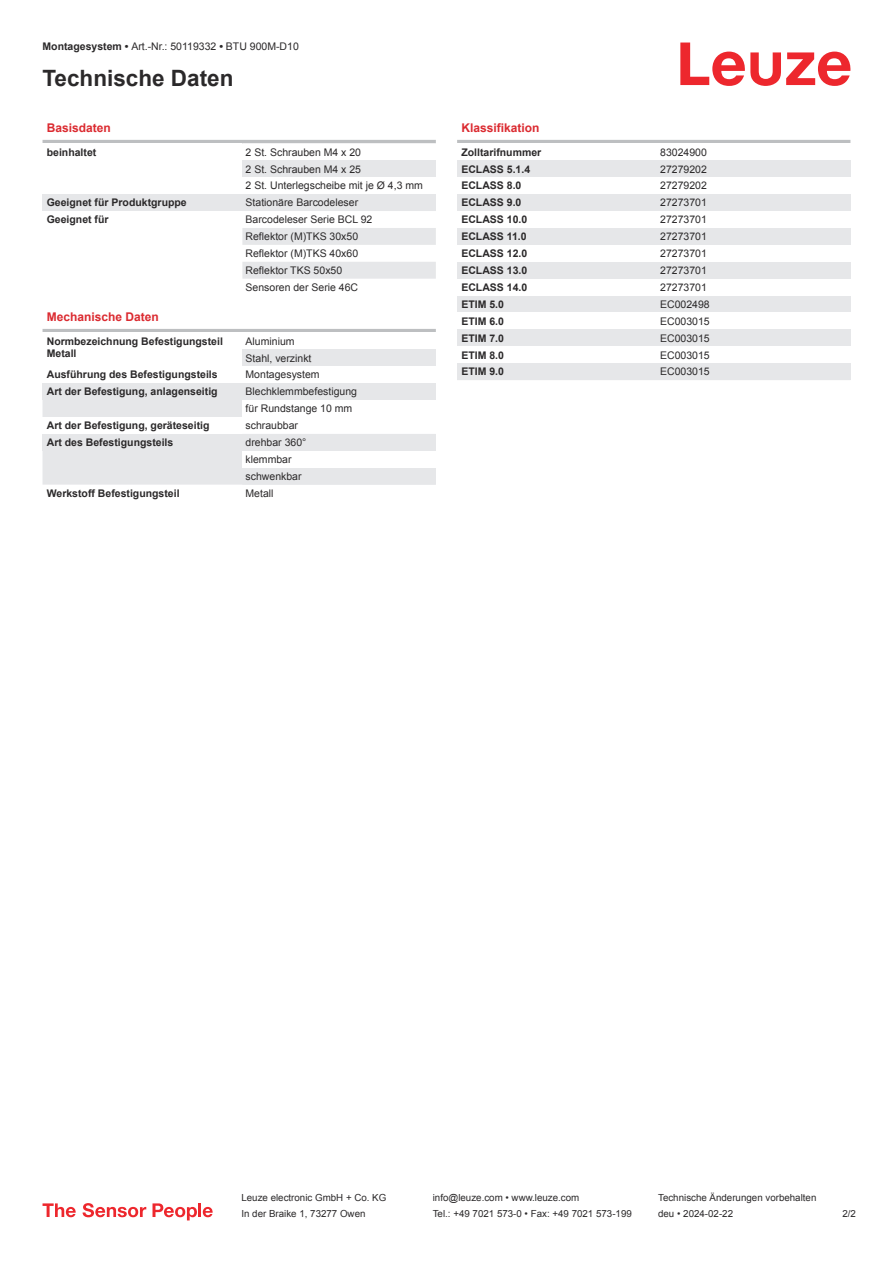
<style>
.page{position:relative;width:893px;height:1263px;background:#fff}
.page>*{position:absolute;margin:0;border:0;box-sizing:border-box;transform-origin:0 0}
.t1{font:700 22.5px "Arial";color:#2b292a}
.t2{font:700 12px "Arial";color:#db2a30}
.t3{font:10.5px/17px "Arial";color:#2b292a}
.t4{font:700 10.5px/12.6px "Arial";color:#2b292a}
.t5{font:9.75px "Arial";color:#2b292a}
.s1{font-weight:700}
</style>
<div class="page">
<svg style="left:680px;top:43px;width:170px;height:43px"></svg>
<div style="left:43px;top:400px;width:199px;height:85px;background:#e6e7e9"></div>
<hr style="left:43px;top:140px;width:393px;height:3px;background:#bdbfc1">
<svg style="left:242px;top:143px;width:194px;height:1px"></svg>
<div style="left:242px;top:160px;width:194px;height:17px;background:#e6e7e9"></div>
<div style="left:43px;top:194px;width:199px;height:17px;background:#e6e7e9"></div>
<div style="left:242px;top:194px;width:194px;height:17px;background:#e6e7e9"></div>
<svg style="left:242px;top:228px;width:194px;height:51px"></svg>
<hr style="left:43px;top:329px;width:393px;height:3px;background:#bdbfc1">
<div style="left:242px;top:349px;width:194px;height:17px;background:#e6e7e9"></div>
<div style="left:43px;top:383px;width:199px;height:17px;background:#e6e7e9"></div>
<div style="left:242px;top:383px;width:194px;height:17px;background:#e6e7e9"></div>
<div style="left:43px;top:417px;width:199px;height:17px;background:#fff"></div>
<div style="left:43px;top:434px;width:199px;height:17px;background:#e6e7e9"></div>
<div style="left:242px;top:434px;width:194px;height:51px;background:#e6e7e9"></div>
<div style="left:242px;top:451px;width:194px;height:17px;background:#fff"></div>
<hr style="left:457px;top:140px;width:393px;height:3px;background:#bdbfc1">
<div style="left:457px;top:160px;width:200px;height:17px;background:#e6e7e9"></div>
<div style="left:657px;top:160px;width:193px;height:17px;background:#e6e7e9"></div>
<div style="left:457px;top:194px;width:200px;height:17px;background:#e6e7e9"></div>
<div style="left:657px;top:194px;width:193px;height:17px;background:#e6e7e9"></div>
<div style="left:457px;top:228px;width:200px;height:17px;background:#e6e7e9"></div>
<div style="left:657px;top:228px;width:193px;height:17px;background:#e6e7e9"></div>
<div style="left:457px;top:262px;width:200px;height:17px;background:#e6e7e9"></div>
<div style="left:657px;top:262px;width:193px;height:17px;background:#e6e7e9"></div>
<div style="left:457px;top:296px;width:200px;height:16px;background:#e6e7e9"></div>
<div style="left:657px;top:296px;width:193px;height:16px;background:#e6e7e9"></div>
<div style="left:457px;top:329px;width:200px;height:17px;background:#e6e7e9"></div>
<div style="left:657px;top:329px;width:193px;height:17px;background:#e6e7e9"></div>
<div style="left:457px;top:363px;width:200px;height:17px;background:#e6e7e9"></div>
<div style="left:657px;top:363px;width:193px;height:17px;background:#e6e7e9"></div>
<svg style="left:43px;top:1203px;width:33px;height:14px"></svg>
<svg style="left:83px;top:1203px;width:63px;height:14px"></svg>
<svg style="left:153px;top:1203px;width:44px;height:17px"></svg>
<hr style="left:198px;top:1203px;width:3px;height:14px;background:#ed272d">
<svg style="left:203px;top:1207px;width:10px;height:10px"></svg>
<p class="t3" style="left:43px;top:39px;width:258px"><span class="s1">Montagesystem •</span> Art.-Nr.: 50119332 <span class="s1">•</span> BTU 900M-D10</p>
<h1 class="t1" style="left:43px;top:70px;width:192px">Technische Daten</h1>
<p class="t2" style="left:47px;top:123px;width:66px">Basisdaten</p>
<p class="t4" style="left:47px;top:147px;width:51px">beinhaltet</p>
<p class="t3" style="left:246px;top:144px;width:179px">2 St. Schrauben M4 x 20<br>2 St. Schrauben M4 x 25<br>2 St. Unterlegscheibe mit je Ø 4,3 mm</p>
<p class="t4" style="left:47px;top:197px;width:142px">Geeignet für Produktgruppe</p>
<p class="t3" style="left:246px;top:195px;width:114px">Stationäre Barcodeleser</p>
<p class="t4" style="left:47px;top:214px;width:63px">Geeignet für</p>
<p class="t3" style="left:246px;top:212px;width:128px">Barcodeleser Serie BCL 92<br>Reflektor (M)TKS 30x50<br>Reflektor (M)TKS 40x60<br>Reflektor TKS 50x50<br>Sensoren der Serie 46C</p>
<p class="t2" style="left:47px;top:312px;width:114px">Mechanische Daten</p>
<p class="t4" style="left:47px;top:336px;width:178px">Normbezeichnung Befestigungsteil<br>Metall</p>
<p class="t3" style="left:246px;top:333px;width:67px">Aluminium<br>Stahl, verzinkt</p>
<p class="t4" style="left:47px;top:369px;width:172px">Ausführung des Befestigungsteils</p>
<p class="t3" style="left:246px;top:367px;width:76px">Montagesystem</p>
<p class="t4" style="left:47px;top:386px;width:172px">Art der Befestigung, anlagenseitig</p>
<p class="t3" style="left:246px;top:384px;width:113px">Blechklemmbefestigung für Rundstange 10 mm</p>
<p class="t4" style="left:47px;top:420px;width:164px">Art der Befestigung, geräteseitig</p>
<p class="t3" style="left:246px;top:418px;width:54px">schraubbar</p>
<p class="t4" style="left:47px;top:437px;width:128px">Art des Befestigungsteils</p>
<p class="t3" style="left:246px;top:435px;width:62px">drehbar 360° klemmbar schwenkbar</p>
<p class="t4" style="left:47px;top:488px;width:134px">Werkstoff Befestigungsteil</p>
<p class="t3" style="left:246px;top:485px;width:30px">Metall</p>
<p class="t2" style="left:461px;top:123px;width:80px">Klassifikation</p>
<p class="t4" style="left:461px;top:147px;width:81px">Zolltarifnummer</p>
<p class="t3" style="left:660px;top:144px;width:48px">83024900</p>
<p class="t4" style="left:461px;top:164px;width:70px">ECLASS 5.1.4</p>
<p class="t3" style="left:660px;top:161px;width:48px">27279202</p>
<p class="t4" style="left:461px;top:180px;width:62px">ECLASS 8.0</p>
<p class="t3" style="left:660px;top:178px;width:48px">27279202</p>
<p class="t4" style="left:461px;top:197px;width:62px">ECLASS 9.0</p>
<p class="t3" style="left:660px;top:195px;width:48px">27273701</p>
<p class="t4" style="left:461px;top:214px;width:67px">ECLASS 10.0</p>
<p class="t3" style="left:660px;top:212px;width:48px">27273701</p>
<p class="t4" style="left:461px;top:231px;width:67px">ECLASS 11.0</p>
<p class="t3" style="left:660px;top:229px;width:48px">27273701</p>
<p class="t4" style="left:461px;top:248px;width:67px">ECLASS 12.0</p>
<p class="t3" style="left:660px;top:246px;width:48px">27273701</p>
<p class="t4" style="left:461px;top:265px;width:67px">ECLASS 13.0</p>
<p class="t3" style="left:660px;top:263px;width:48px">27273701</p>
<p class="t4" style="left:461px;top:282px;width:67px">ECLASS 14.0</p>
<p class="t3" style="left:660px;top:280px;width:48px">27273701</p>
<p class="t4" style="left:461px;top:299px;width:44px">ETIM 5.0</p>
<p class="t3" style="left:660px;top:296px;width:51px">EC002498</p>
<p class="t4" style="left:461px;top:316px;width:44px">ETIM 6.0</p>
<p class="t3" style="left:660px;top:313px;width:51px">EC003015</p>
<p class="t4" style="left:461px;top:333px;width:44px">ETIM 7.0</p>
<p class="t3" style="left:660px;top:330px;width:51px">EC003015</p>
<p class="t4" style="left:461px;top:349px;width:44px">ETIM 8.0</p>
<p class="t3" style="left:660px;top:347px;width:51px">EC003015</p>
<p class="t4" style="left:461px;top:366px;width:44px">ETIM 9.0</p>
<p class="t3" style="left:660px;top:364px;width:51px">EC003015</p>
<p class="t5" style="left:241px;top:1194px;width:146px">Leuze electronic GmbH + Co. KG</p>
<p class="t5" style="left:433px;top:1194px;width:148px">info@leuze.com • www.leuze.com</p>
<p class="t5" style="left:658px;top:1194px;width:160px">Technische Änderungen vorbehalten</p>
<p class="t5" style="left:241px;top:1210px;width:126px">In der Braike 1, 73277 Owen</p>
<p class="t5" style="left:433px;top:1210px;width:201px">Tel.: +49 7021 573-0 • Fax: +49 7021 573-199</p>
<p class="t5" style="left:658px;top:1210px;width:76px">deu • 2024-02-22</p>
<p class="t5" style="left:842px;top:1210px;width:15px">2 /2</p>
</div>
